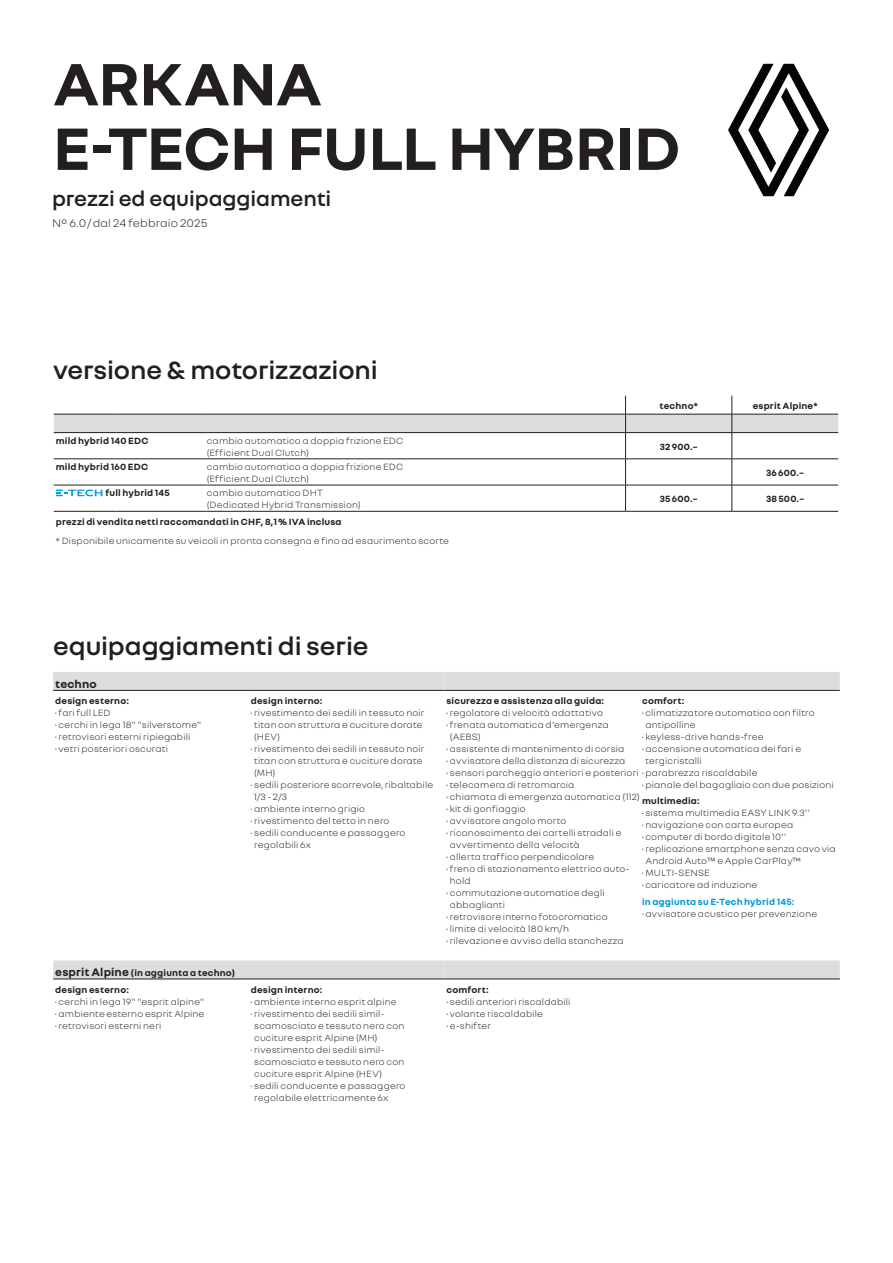
<style>
.page{position:relative;width:893px;height:1263px;background:#fff}
.page>*{position:absolute;margin:0;border:0;box-sizing:border-box;transform-origin:0 0}
.COUV_titre_niveau_2{font:700 64.5px "Nouvel R";letter-spacing:-.01em;color:#231f20}
.Texte_titre{font:600 27px "Nouvel R";letter-spacing:-.005em;color:#231f20}
.COUV_soustitre{font:600 22.5px "Nouvel R";letter-spacing:-.005em;color:#231f20}
.Texte_titre-2{font:300 12px "Nouvel R";letter-spacing:.01em;color:#231f20}
.Texte_tableau_titre{font:700 12px "Nouvel R";letter-spacing:.015em;color:#231f20}
.Texte_tableau_courant{font:300 9.75px/12px "Nouvel R";letter-spacing:.02em;color:#231f20}
.Texte_tableau_courant-2{font:700 9.75px "Nouvel R";letter-spacing:.02em;color:#231f20}
.Texte_tableau_centre{font:300 9.75px "Nouvel R";letter-spacing:.02em;color:#231f20}
.Texte_tableau_titre-2{font:700 9.75px "Nouvel R";letter-spacing:.02em;color:#231f20}
.Titel_mit_Abstand_nach{font:700 9.75px "Nouvel R";letter-spacing:.02em;color:#0097db}
.Texte_tableau_tettiere{font:700 9.75px "Nouvel R";letter-spacing:.02em;color:#231f20}
.s1{font-size:12px}
</style>
<div class="page">
<svg style="left:728px;top:64px;width:101px;height:132px"></svg>
<svg style="left:53px;top:672px;width:391px;height:307px"></svg>
<svg style="left:444px;top:672px;width:396px;height:307px"></svg>
<hr style="left:53px;top:979px;width:196px;height:1px;background:#231f20">
<hr style="left:249px;top:979px;width:195px;height:1px;background:#231f20">
<hr style="left:53px;top:690px;width:196px;height:1px;background:#231f20">
<hr style="left:249px;top:690px;width:195px;height:1px;background:#231f20">
<hr style="left:444px;top:690px;width:196px;height:1px;background:#231f20">
<hr style="left:640px;top:690px;width:200px;height:1px;background:#231f20">
<hr style="left:444px;top:979px;width:196px;height:1px;background:#231f20">
<hr style="left:640px;top:979px;width:200px;height:1px;background:#231f20">
<hr style="left:54px;top:511px;width:63px;height:1px;background:#231f20">
<hr style="left:117px;top:511px;width:90px;height:1px;background:#231f20">
<hr style="left:207px;top:511px;width:419px;height:1px;background:#231f20">
<hr style="left:626px;top:511px;width:106px;height:1px;background:#231f20">
<hr style="left:732px;top:511px;width:106px;height:1px;background:#231f20">
<svg style="left:54px;top:396px;width:784px;height:115px"></svg>
<p class="COUV_titre_niveau_2" style="left:53px;top:42px;width:271px">ARKANA</p>
<p class="COUV_titre_niveau_2" style="left:53px;top:107px;width:629px">E-TECH FULL HYBRID</p>
<p class="COUV_soustitre" style="left:52px;top:184px;width:281px">prezzi ed equipaggiamenti</p>
<p class="Texte_titre-2" style="left:52px;top:216px;width:157px">Nº 6.0/dal 24 febbraio 2025</p>
<p class="Texte_titre" style="left:53px;top:352px;width:326px">versione &amp; motorizzazioni</p>
<p class="Texte_tableau_courant-2" style="left:56px;top:434px;width:94px">mild hybrid 140 EDC</p>
<p class="Texte_tableau_courant" style="left:207px;top:434px;width:198px">cambio automatico a doppia frizione EDC</p>
<p class="Texte_tableau_courant" style="left:207px;top:446px;width:104px">(Efficient Dual Clutch)</p>
<p class="Texte_tableau_courant-2" style="left:56px;top:460px;width:94px">mild hybrid 160 EDC</p>
<p class="Texte_tableau_courant" style="left:207px;top:460px;width:198px">cambio automatico a doppia frizione EDC</p>
<p class="Texte_tableau_courant" style="left:207px;top:472px;width:104px">(Efficient Dual Clutch)</p>
<p class="Texte_tableau_courant-2" style="left:106px;top:487px;width:66px">full hybrid 145</p>
<p class="Texte_tableau_courant" style="left:207px;top:487px;width:118px">cambio automatico DHT</p>
<p class="Texte_tableau_courant" style="left:207px;top:499px;width:155px">(Dedicated Hybrid Transmission)</p>
<p class="Texte_tableau_courant-2" style="left:56px;top:515px;width:287px">prezzi di vendita netti raccomandati in CHF, 8,1% IVA inclusa</p>
<p class="Texte_tableau_centre" style="left:56px;top:535px;width:395px">* Disponibile unicamente su veicoli in pronta consegna e fino ad esaurimento scorte</p>
<p class="Texte_titre" style="left:53px;top:629px;width:317px">equipaggiamenti di serie</p>
<p class="Texte_tableau_tettiere" style="left:660px;top:399px;width:40px">techno*</p>
<p class="Texte_tableau_tettiere" style="left:753px;top:399px;width:66px">esprit Alpine*</p>
<p class="Texte_tableau_courant-2" style="left:660px;top:440px;width:39px">32900.–</p>
<p class="Texte_tableau_courant-2" style="left:766px;top:466px;width:40px">36600.–</p>
<p class="Texte_tableau_courant-2" style="left:660px;top:493px;width:40px">35600.–</p>
<p class="Texte_tableau_courant-2" style="left:766px;top:493px;width:40px">38500.–</p>
<p class="Texte_tableau_titre" style="left:55px;top:676px;width:43px">techno</p>
<p class="Texte_tableau_courant-2" style="left:55px;top:695px;width:75px">design esterno:</p>
<p class="Texte_tableau_courant" style="left:55px;top:706px;width:57px">• fari full LED</p>
<p class="Texte_tableau_courant" style="left:55px;top:718px;width:148px">• cerchi in lega 18" "silverstome"</p>
<p class="Texte_tableau_courant" style="left:55px;top:730px;width:137px">• retrovisori esterni ripiegabili</p>
<p class="Texte_tableau_courant" style="left:55px;top:742px;width:114px">• vetri posteriori oscurati</p>
<p class="Texte_tableau_titre-2" style="left:55px;top:967px;width:181px"><span class="s1">esprit Alpine</span> (in aggiunta a techno)</p>
<p class="Texte_tableau_courant-2" style="left:55px;top:983px;width:75px">design esterno:</p>
<p class="Texte_tableau_courant" style="left:55px;top:995px;width:151px">• cerchi in lega 19" "esprit alpine"</p>
<p class="Texte_tableau_courant" style="left:55px;top:1007px;width:151px">• ambiente esterno esprit Alpine</p>
<p class="Texte_tableau_courant" style="left:55px;top:1019px;width:108px">• retrovisori esterni neri</p>
<p class="Texte_tableau_courant-2" style="left:251px;top:695px;width:73px">design interno:</p>
<p class="Texte_tableau_courant" style="left:254px;top:706px;width:172px;text-indent:-3px">• rivestimento dei sedili in tessuto noir titan con struttura e cuciture dorate (HEV)</p>
<p class="Texte_tableau_courant" style="left:254px;top:742px;width:172px;text-indent:-3px">• rivestimento dei sedili in tessuto noir titan con struttura e cuciture dorate (MH)</p>
<p class="Texte_tableau_courant" style="left:254px;top:778px;width:181px;text-indent:-3px">• sedili posteriore scorrevole, ribaltabile<br>1/3 - 2/3</p>
<p class="Texte_tableau_courant" style="left:251px;top:802px;width:116px">• ambiente interno grigio</p>
<p class="Texte_tableau_courant" style="left:251px;top:814px;width:140px">• rivestimento del tetto in nero</p>
<p class="Texte_tableau_courant" style="left:254px;top:826px;width:153px;text-indent:-3px">• sedili conducente e passaggero regolabili 6x</p>
<p class="Texte_tableau_courant-2" style="left:446px;top:695px;width:159px">sicurezza e assistenza alla guida:</p>
<p class="Texte_tableau_courant" style="left:446px;top:706px;width:158px">• regolatore di velocità adattativo</p>
<p class="Texte_tableau_courant" style="left:450px;top:718px;width:160px;text-indent:-3px">• frenata automatica d'emergenza (AEBS)</p>
<p class="Texte_tableau_courant" style="left:446px;top:742px;width:179px">• assistente di mantenimento di corsia</p>
<p class="Texte_tableau_courant" style="left:446px;top:754px;width:180px">• avvisatore della distanza di sicurezza</p>
<p class="Texte_tableau_courant" style="left:446px;top:766px;width:312px">• sensori parcheggio anteriori e posteriori • parabrezza riscaldabile</p>
<p class="Texte_tableau_courant" style="left:446px;top:778px;width:129px">• telecamera di retromarcia</p>
<p class="Texte_tableau_courant" style="left:446px;top:790px;width:195px">• chiamata di emergenza automatica (112)</p>
<p class="Texte_tableau_courant" style="left:446px;top:802px;width:81px">• kit di gonfiaggio</p>
<p class="Texte_tableau_courant" style="left:446px;top:814px;width:122px">• avvisatore angolo morto</p>
<p class="Texte_tableau_courant" style="left:450px;top:826px;width:173px;text-indent:-3px">• riconoscimento dei cartelli stradali e avvertimento della velocità</p>
<p class="Texte_tableau_courant" style="left:446px;top:850px;width:149px">• allerta traffico perpendicolare</p>
<p class="Texte_tableau_courant" style="left:450px;top:862px;width:181px;text-indent:-3px">• freno di stazionamento elettrico auto&shy;hold</p>
<p class="Texte_tableau_courant" style="left:450px;top:886px;width:156px;text-indent:-3px">• commutazione automatice degli abbaglianti</p>
<p class="Texte_tableau_courant" style="left:446px;top:910px;width:163px">• retrovisore interno fotocromatico</p>
<p class="Texte_tableau_courant" style="left:446px;top:922px;width:124px">• limite di velocità 180 km/h</p>
<p class="Texte_tableau_courant" style="left:446px;top:934px;width:179px">• rilevazione e avviso della stanchezza</p>
<p class="Texte_tableau_courant-2" style="left:642px;top:695px;width:44px">comfort:</p>
<p class="Texte_tableau_courant" style="left:645px;top:706px;width:171px;text-indent:-3px">• climatizzatore automatico con filtro antipolline</p>
<p class="Texte_tableau_courant" style="left:642px;top:730px;width:123px">• keyless-drive hands-free</p>
<p class="Texte_tableau_courant" style="left:645px;top:742px;width:157px;text-indent:-3px">• accensione automatica dei fari e tergicristalli</p>
<p class="Texte_tableau_courant" style="left:642px;top:778px;width:193px">• pianale del bagagliaio con due posizioni</p>
<p class="Texte_tableau_courant-2" style="left:642px;top:795px;width:59px">multimedia:</p>
<p class="Texte_tableau_courant" style="left:642px;top:807px;width:169px">• sistema multimedia EASY LINK 9.3''</p>
<p class="Texte_tableau_courant" style="left:642px;top:819px;width:153px">• navigazione con carta europea</p>
<p class="Texte_tableau_courant" style="left:642px;top:831px;width:146px">• computer di bordo digitale 10''</p>
<p class="Texte_tableau_courant" style="left:645px;top:843px;width:192px;text-indent:-3px">• replicazione smartphone senza cavo via<br>Android Auto™ e Apple CarPlay™</p>
<p class="Texte_tableau_courant" style="left:642px;top:867px;width:69px">• MULTI-SENSE</p>
<p class="Texte_tableau_courant" style="left:642px;top:879px;width:117px">• caricatore ad induzione</p>
<p class="Titel_mit_Abstand_nach" style="left:642px;top:895px;width:154px">in aggiunta su E-Tech hybrid 145:</p>
<p class="Texte_tableau_courant" style="left:642px;top:907px;width:177px">• avvisatore acustico per prevenzione</p>
<p class="Texte_tableau_courant-2" style="left:251px;top:983px;width:73px">design interno:</p>
<p class="Texte_tableau_courant" style="left:251px;top:995px;width:147px">• ambiente interno esprit alpine</p>
<p class="Texte_tableau_courant" style="left:254px;top:1007px;width:152px;text-indent:-3px">• rivestimento dei sedili simil&shy;scamosciato e tessuto nero con cuciture esprit Alpine (MH)</p>
<p class="Texte_tableau_courant" style="left:254px;top:1043px;width:152px;text-indent:-3px">• rivestimento dei sedili simil&shy;scamosciato e tessuto nero con cuciture esprit Alpine (HEV)</p>
<p class="Texte_tableau_courant" style="left:254px;top:1079px;width:153px;text-indent:-3px">• sedili conducente e passaggero regolabile elettricamente 6x</p>
<p class="Texte_tableau_courant-2" style="left:446px;top:983px;width:44px">comfort:</p>
<p class="Texte_tableau_courant" style="left:446px;top:995px;width:126px">• sedili anteriori riscaldabili</p>
<p class="Texte_tableau_courant" style="left:446px;top:1007px;width:98px">• volante riscaldabile</p>
<p class="Texte_tableau_courant" style="left:446px;top:1019px;width:46px">• e-shifter</p>
</div>
